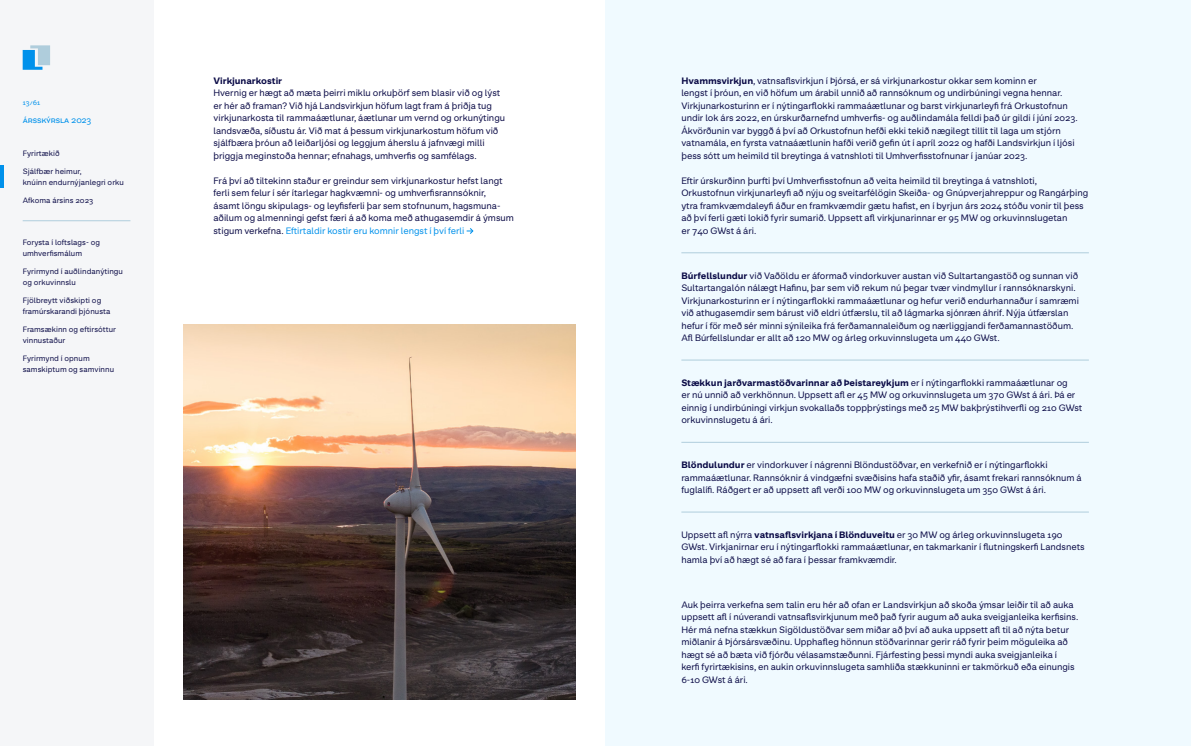
<style>
.page{position:relative;width:1191px;height:746px;background:#fff}
.page>*{position:absolute;margin:0;border:0;box-sizing:border-box;transform-origin:0 0}
.t1{font:9px/12.5px "LV Sans";color:#0a0a46}
.t2{font:700 9px "LV Sans";color:#0a0a46}
.t3{font:8.8px "LV Sans";color:#0091eb}
.t4{font:7.5px/11px "LV Sans";letter-spacing:.01em;color:#0a0a46}
.t5{font:7px "LV Sans";color:#0091eb}
.s1{color:#0091eb}
.s2{font-weight:700}
</style>
<div class="page">
<div style="left:0;top:0;width:153px;height:746px;background:#f5f6f8"></div>
<svg style="left:23px;top:45px;width:27px;height:25px"></svg>
<hr style="left:23px;top:220px;width:107px;height:1px;background:#afcddc">
<div style="left:606px;top:0;width:585px;height:746px;background:#f0faff"></div>
<img style="left:183px;top:325px;width:393px;height:374px">
<svg style="left:466px;top:228px;width:7px;height:6px"></svg>
<hr style="left:681px;top:252px;width:408px;height:1px;background:#afcddc">
<hr style="left:681px;top:360px;width:408px;height:1px;background:#afcddc">
<hr style="left:681px;top:442px;width:408px;height:1px;background:#afcddc">
<hr style="left:681px;top:511px;width:408px;height:1px;background:#afcddc">
<hr style="left:0;top:165px;width:3px;height:22px;background:#0091eb">
<p class="t5" style="left:23px;top:98px;width:19px">13/61</p>
<p class="t3" style="left:23px;top:114px;width:70px">Ársskýrsla 2023</p>
<p class="t4" style="left:23px;top:147px;width:38px">Fyrirtækið</p>
<p class="t4" style="left:23px;top:165px;width:103px">Sjálfbær heimur,<br>knúinn endurnýjanlegri orku</p>
<p class="t4" style="left:23px;top:195px;width:72px">Afkoma ársins 2023</p>
<p class="t4" style="left:23px;top:236px;width:79px">Forysta í loftslags- og umhverfismálum</p>
<p class="t4" style="left:23px;top:265px;width:102px">Fyrirmynd í auðlindanýtingu og orkuvinnslu</p>
<p class="t4" style="left:23px;top:294px;width:89px">Fjölbreytt viðskipti og framúrskarandi þjónusta</p>
<p class="t4" style="left:23px;top:323px;width:95px">Framsækinn og eftirsóttur vinnustaður</p>
<p class="t4" style="left:23px;top:353px;width:93px">Fyrirmynd í opnum samskiptum og samvinnu</p>
<p class="t2" style="left:213px;top:75px;width:70px">Virkjunarkostir</p>
<p class="t1" style="left:213px;top:87px;width:293px">Hvernig er hægt að mæta þeirri miklu orkuþörf sem blasir við og lýst er hér að framan? Við hjá Landsvirkjun höfum lagt fram á þriðja tug virkjunarkosta til rammaáætlunar, áætlunar um vernd og orkunýtingu landsvæða, síðustu ár. Við mat á þessum virkjunarkostum höfum við sjálfbæra þróun að leiðarljósi og leggjum áherslu á jafnvægi milli þriggja meginstoða hennar; efnahags, umhverfis og samfélags.</p>
<p class="t1" style="left:213px;top:174px;width:302px">Frá því að tiltekinn staður er greindur sem virkjunarkostur hefst langt ferli sem felur í sér ítarlegar hagkvæmni- og umhverfisrannsóknir, ásamt löngu skipulags- og leyfisferli þar sem stofnunum, hagsmuna&shy;aðilum og almenningi gefst færi á að koma með athugasemdir á ýmsum stigum verkefna. <span class="s1">Eftirtaldir kostir eru komnir lengst í því ferli</span></p>
<p class="t1" style="left:681px;top:74px;width:398px"><span class="s2">Hvammsvirkjun</span>, vatnsaflsvirkjun í Þjórsá, er sá virkjunarkostur okkar sem kominn er<br>lengst í þróun, en við höfum um árabil unnið að rannsóknum og undirbúningi vegna hennar.<br>Virkjunarkosturinn er í nýtingarflokki rammaáætlunar og barst virkjunarleyfi frá Orkustofnun undir lok árs 2022, en úrskurðarnefnd umhverfis- og auðlindamála felldi það úr gildi í júní 2023.<br>Ákvörðunin var byggð á því að Orkustofnun hefði ekki tekið nægilegt tillit til laga um stjórn vatnamála, en fyrsta vatnaáætlunin hafði verið gefin út í apríl 2022 og hafði Landsvirkjun í ljósi þess sótt um heimild til breytinga á vatnshloti til Umhverfisstofnunar í janúar 2023.</p>
<p class="t1" style="left:681px;top:174px;width:408px">Eftir úrskurðinn þurfti því Umhverfisstofnun að veita heimild til breytinga á vatnshloti, Orkustofnun virkjunarleyfi að nýju og sveitarfélögin Skeiða- og Gnúpverjahreppur og Rangárþing ytra framkvæmdaleyfi áður en framkvæmdir gætu hafist, en í byrjun árs 2024 stóðu vonir til þess að því ferli gæti lokið fyrir sumarið. Uppsett afl virkjunarinnar er 95 MW og orkuvinnslugetan<br>er 740 GWst á ári.</p>
<p class="t1" style="left:681px;top:269px;width:399px"><span class="s2">Búrfellslundur</span> við Vaðöldu er áformað vindorkuver austan við Sultartangastöð og sunnan við Sultartangalón nálægt Hafinu, þar sem við rekum nú þegar tvær vindmyllur í rannsóknarskyni.<br>Virkjunarkosturinn er í nýtingarflokki rammaáætlunar og hefur verið endurhannaður í samræmi við athugasemdir sem bárust við eldri útfærslu, til að lágmarka sjónræn áhrif. Nýja útfærslan hefur í för með sér minni sýnileika frá ferðamannaleiðum og nærliggjandi ferðamannastöðum.<br>Afl Búrfellslundar er allt að 120 MW og árleg orkuvinnslugeta um 440 GWst.</p>
<p class="t1" style="left:681px;top:376px;width:402px"><span class="s2">Stækkun jarðvarmastöðvarinnar að Þeistareykjum</span> er í nýtingarflokki rammaáætlunar og<br>er nú unnið að verkhönnun. Uppsett afl er 45 MW og orkuvinnslugeta um 370 GWst á ári. Þá er einnig í undirbúningi virkjun svokallaðs toppþrýstings með 25 MW bakþrýstihverfli og 210 GWst orkuvinnslugetu á ári.</p>
<p class="t1" style="left:681px;top:458px;width:402px"><span class="s2">Blöndulundur</span> er vindorkuver í nágrenni Blöndustöðvar, en verkefnið er í nýtingarflokki rammaáætlunar. Rannsóknir á vindgæfni svæðisins hafa staðið yfir, ásamt frekari rannsóknum á fuglalífi. Ráðgert er að uppsett afl verði 100 MW og orkuvinnslugeta um 350 GWst á ári.</p>
<p class="t1" style="left:681px;top:528px;width:405px">Uppsett afl nýrra <span class="s2">vatnsaflsvirkjana í Blönduveitu</span> er 30 MW og árleg orkuvinnslugeta 190<br>GWst. Virkjanirnar eru í nýtingarflokki rammaáætlunar, en takmarkanir í flutningskerfi Landsnets hamla því að hægt sé að fara í þessar framkvæmdir.</p>
<p class="t1" style="left:681px;top:598px;width:398px">Auk þeirra verkefna sem talin eru hér að ofan er Landsvirkjun að skoða ýmsar leiðir til að auka uppsett afl í núverandi vatnsaflsvirkjunum með það fyrir augum að auka sveigjanleika kerfisins.<br>Hér má nefna stækkun Sigöldustöðvar sem miðar að því að auka uppsett afl til að nýta betur miðlanir á Þjórsársvæðinu. Upphafleg hönnun stöðvarinnar gerir ráð fyrir þeim möguleika að hægt sé að bæta við fjórðu vélasamstæðunni. Fjárfesting þessi myndi auka sveigjanleika í<br>kerfi fyrirtækisins, en aukin orkuvinnslugeta samhliða stækkuninni er takmörkuð eða einungis 6-10 GWst á ári.</p>
</div>
